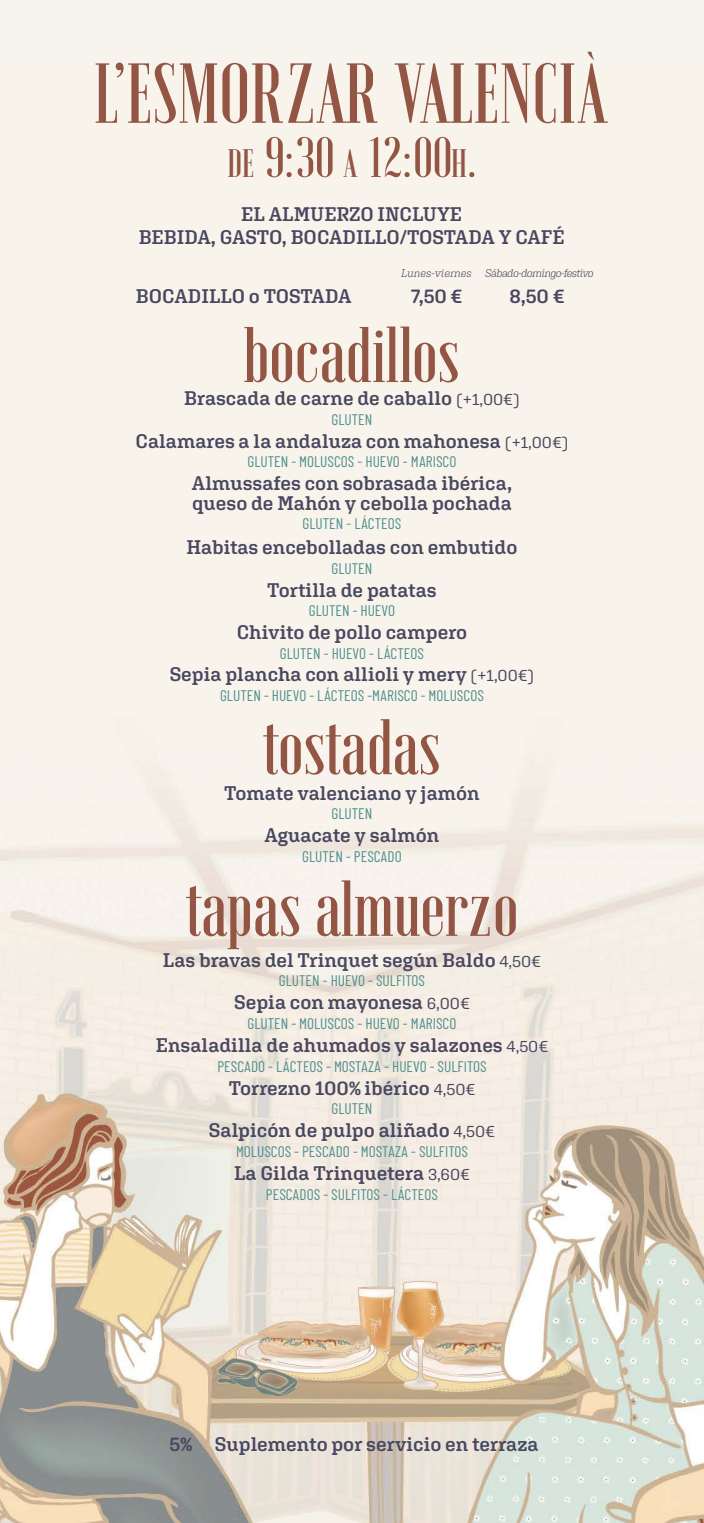
<style>
.page{position:relative;width:704px;height:1523px;background:#fff}
.page>*{position:absolute;margin:0;border:0;box-sizing:border-box;transform-origin:0 0}
.t1{font:600 condensed 85px "Emberly";letter-spacing:.005em;color:#935544}
.t2{font:600 condensed 78.75px "Emberly";letter-spacing:-.005em;color:#935544}
.t3{font:600 condensed 56.88px "Emberly";color:#935544}
.t4{font:600 19.69px/22.5px "Aglet Slab";color:#484760;text-align:center}
.t5{font:15.31px "Barlow Condensed";color:#4e908e}
.t6{font:italic 300 11.25px "Aglet Slab";letter-spacing:-.05em;color:#484760}
.s1{font-size:39.81px}
.s2{font-weight:400;font-size:16.25px}
</style>
<div class="page">
<div style="left:0;top:0;width:703px;height:1522px;background:#f6f4ec"></div>
<img style="left:0;top:790px;width:703px;height:732px">
<h1 class="t1" style="left:95px;top:51px;width:516px">L’ESMORZAR VALENCIÀ</h1>
<h3 class="t3" style="left:227px;top:129px;width:250px"><span class="s1">de</span> 9:30 <span class="s1">a</span> 12:00<span class="s1">h</span>.</h3>
<p class="t4" style="left:139px;top:203px;width:427px">EL ALMUERZO INCLUYE<br>BEBIDA, GASTO, BOCADILLO/TOSTADA Y CAFÉ</p>
<p class="t6" style="left:401px;top:266px;width:194px">Lunes-viernes Sábado-domingo-festivo</p>
<p class="t4" style="left:509px;top:284px;width:56px">8,50 €</p>
<p class="t4" style="left:136px;top:284px;width:217px">BOCADILLO o TOSTADA</p>
<p class="t4" style="left:410px;top:284px;width:53px">7,50 €</p>
<h2 class="t2" style="left:243px;top:315px;width:218px">bocadillos</h2>
<p class="t4" style="left:184px;top:387px;width:336px">Brascada de carne de caballo <span class="s2">(+1,00€)</span></p>
<p class="t5" style="left:331px;top:410px;width:42px">GLUTEN</p>
<p class="t4" style="left:135px;top:429px;width:434px">Calamares a la andaluza con mahonesa <span class="s2">(+1,00€)</span></p>
<p class="t5" style="left:247px;top:452px;width:210px">GLUTEN - MOLUSCOS - HUEVO - MARISCO</p>
<p class="t4" style="left:192px;top:473px;width:321px;line-height:19.7px;text-align:left">Almussafes con sobrasada ibérica, queso de Mahón y cebolla pochada</p>
<p class="t5" style="left:302px;top:514px;width:100px">GLUTEN - LÁCTEOS</p>
<p class="t4" style="left:186px;top:535px;width:332px">Habitas encebolladas con embutido</p>
<p class="t5" style="left:331px;top:559px;width:42px">GLUTEN</p>
<p class="t4" style="left:267px;top:578px;width:171px">Tortilla de patatas</p>
<p class="t5" style="left:308px;top:601px;width:88px">GLUTEN - HUEVO</p>
<p class="t4" style="left:237px;top:620px;width:232px">Chivito de pollo campero</p>
<p class="t5" style="left:280px;top:643px;width:145px">GLUTEN - HUEVO - LÁCTEOS</p>
<p class="t4" style="left:170px;top:662px;width:366px">Sepia plancha con allioli y mery <span class="s2">(+1,00€)</span></p>
<p class="t5" style="left:220px;top:686px;width:265px">GLUTEN - HUEVO - LÁCTEOS -MARISCO - MOLUSCOS</p>
<h2 class="t2" style="left:262px;top:707px;width:180px">tostadas</h2>
<p class="t4" style="left:224px;top:781px;width:257px">Tomate valenciano y jamón</p>
<p class="t5" style="left:331px;top:804px;width:42px">GLUTEN</p>
<p class="t4" style="left:264px;top:823px;width:177px">Aguacate y salmón</p>
<p class="t5" style="left:302px;top:846px;width:101px">GLUTEN - PESCADO</p>
<h2 class="t2" style="left:185px;top:869px;width:334px">tapas almuerzo</h2>
<p class="t4" style="left:163px;top:948px;width:379px">Las bravas del Trinquet según Baldo <span class="s2">4,50€</span></p>
<p class="t5" style="left:279px;top:971px;width:147px">GLUTEN - HUEVO - SULFITOS</p>
<p class="t4" style="left:234px;top:990px;width:237px">Sepia con mayonesa <span class="s2">6,00€</span></p>
<p class="t5" style="left:247px;top:1014px;width:210px">GLUTEN - MOLUSCOS - HUEVO - MARISCO</p>
<p class="t4" style="left:156px;top:1033px;width:393px">Ensaladilla de ahumados y salazones <span class="s2">4,50€</span></p>
<p class="t5" style="left:217px;top:1056px;width:270px">PESCADO - LÁCTEOS - MOSTAZA - HUEVO - SULFITOS</p>
<p class="t4" style="left:228px;top:1076px;width:248px">Torrezno 100% ibérico <span class="s2">4,50€</span></p>
<p class="t5" style="left:331px;top:1099px;width:42px">GLUTEN</p>
<p class="t4" style="left:209px;top:1118px;width:287px">Salpicón de pulpo aliñado <span class="s2">4,50€</span></p>
<p class="t5" style="left:236px;top:1141px;width:233px">MOLUSCOS - PESCADO - MOSTAZA - SULFITOS</p>
<p class="t4" style="left:234px;top:1161px;width:237px">La Gilda Trinquetera <span class="s2">3,60€</span></p>
<p class="t5" style="left:266px;top:1184px;width:173px">PESCADOS - SULFITOS - LÁCTEOS</p>
<p class="t4" style="left:169px;top:1432px;width:370px">5% Suplemento por servicio en terraza</p>
</div>
